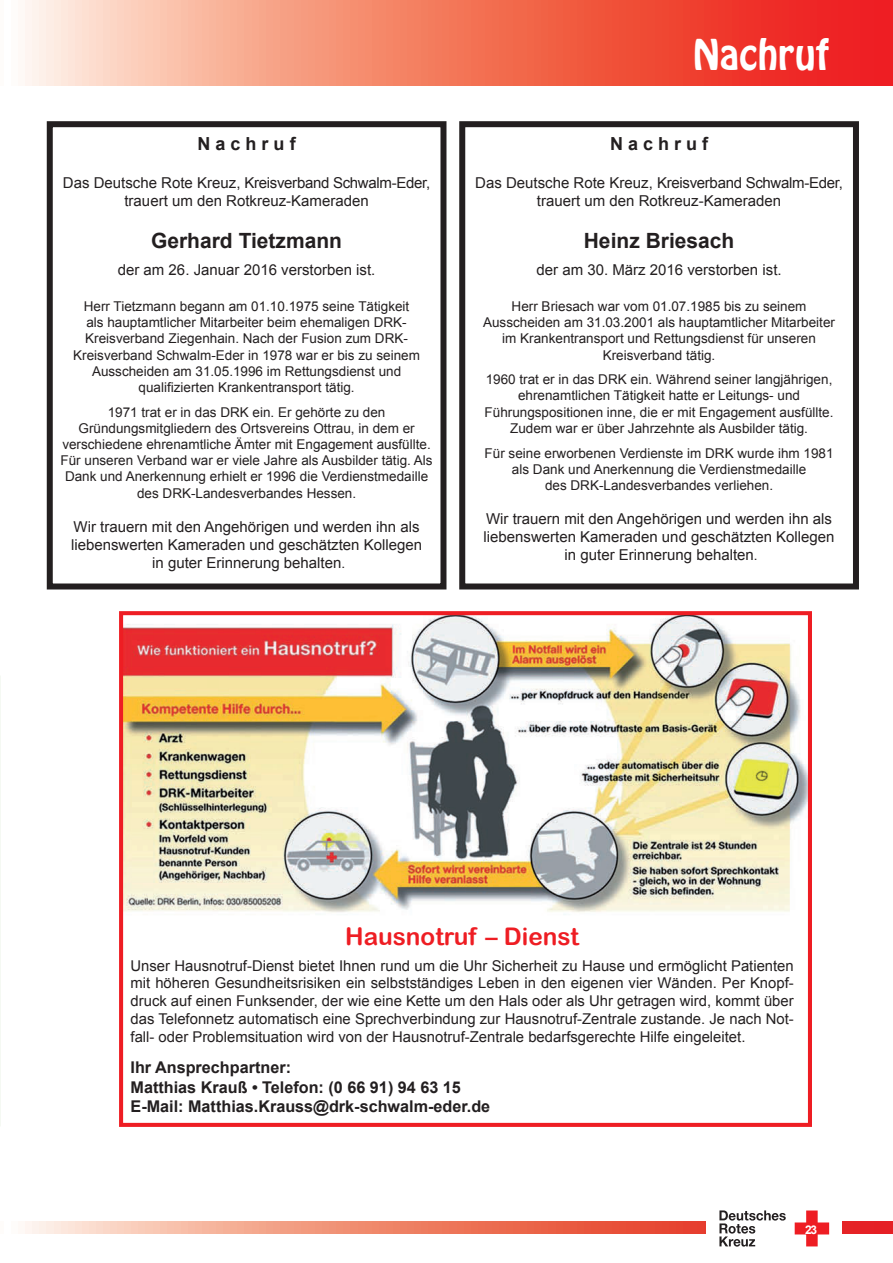
<style>
.page{position:relative;width:893px;height:1263px;background:#fff}
.page>*{position:absolute;margin:0;border:0;box-sizing:border-box;transform-origin:0 0}
.t1{font:37.5px "Hobo Std";color:#fff}
.t2{font:24.3px "Arial Rounded MT Bold";color:#ee1d23}
.t3{font:700 21px "Arial";color:#231f20}
.t4{font:700 18px "Arial";color:#231f20}
.t5{font:700 16.2px/19.5px "Arial";color:#231f20}
.t6{font:15px/18px "Arial";color:#231f20;text-align:center}
.t7{font:14.85px/17.9px "Arial";color:#231f20;text-align:justify}
.t8{font:13.5px/16.2px "Arial";color:#231f20;text-align:center}
.t9{font:700 12px "Arial";color:#fff}
.s1{font-size:13.5px}
</style>
<div class="page">
<svg style="left:25px;top:0;width:868px;height:85px;background:#f47a66"></svg>
<svg style="left:25px;top:1222px;width:868px;height:12px;background:#ef8872"></svg>
<div style="left:707px;top:1205px;width:135px;height:46px;background:#fff"></div>
<svg style="left:795px;top:1210px;width:34px;height:36px"></svg>
<svg style="left:719px;top:1210px;width:67px;height:36px"></svg>
<img style="left:124px;top:616px;width:683px;height:299px">
<div style="left:119px;top:611px;width:693px;height:516px;border:4px solid #ee1d23"></div>
<div style="left:47px;top:121px;width:399px;height:468px;border:6px solid #231f20"></div>
<div style="left:459px;top:121px;width:400px;height:468px;border:6px solid #231f20"></div>
<h3 class="t4" style="left:198px;top:132px;width:100px">N a c h r u f</h3>
<p class="t6" style="left:63px;top:174px;width:369px">Das Deutsche Rote Kreuz, Kreisverband Schwalm-Eder, trauert um den Rotkreuz-Kameraden</p>
<h3 class="t3" style="left:151px;top:227px;width:192px">Gerhard Tietzmann</h3>
<p class="t6" style="left:118px;top:261px;width:259px">der am 26. Januar 2016 verstorben ist.</p>
<p class="t8" style="left:73px;top:298px;width:348px">Herr Tietzmann begann am 01.10.1975 seine Tätigkeit<br>als hauptamtlicher Mitarbeiter beim ehemaligen DRK-Kreisverband Ziegenhain. Nach der Fusion zum DRK-Kreisverband Schwalm-Eder in 1978 war er bis zu seinem Ausscheiden am 31.05.1996 im Rettungsdienst und qualifizierten Krankentransport tätig.</p>
<p class="t8" style="left:61px;top:404px;width:374px">1971 trat er in das DRK ein. Er gehörte zu den Gründungsmitgliedern des Ortsvereins Ottrau, in dem er verschiedene ehrenamtliche Ämter mit Engagement ausfüllte.<br>Für unseren Verband war er viele Jahre als Ausbilder tätig. Als Dank und Anerkennung erhielt er 1996 die Verdienstmedaille des DRK-Landesverbandes Hessen.</p>
<p class="t6" style="left:71px;top:518px;width:353px">Wir trauern mit den Angehörigen und werden ihn als liebenswerten Kameraden und geschätzten Kollegen in guter Erinnerung behalten<span class="s1">.</span></p>
<h1 class="t1" style="left:693px;top:29px;width:137px">Nachruf</h1>
<h3 class="t4" style="left:610px;top:132px;width:100px">N a c h r u f</h3>
<p class="t6" style="left:475px;top:174px;width:369px">Das Deutsche Rote Kreuz, Kreisverband Schwalm-Eder, trauert um den Rotkreuz-Kameraden</p>
<h3 class="t3" style="left:584px;top:227px;width:152px">Heinz Briesach</h3>
<p class="t6" style="left:536px;top:261px;width:247px">der am 30. März 2016 verstorben ist.</p>
<p class="t8" style="left:483px;top:298px;width:353px">Herr Briesach war vom 01.07.1985 bis zu seinem Ausscheiden am 31.03.2001 als hauptamtlicher Mitarbeiter im Krankentransport und Rettungsdienst für unseren Kreisverband tätig.</p>
<p class="t8" style="left:485px;top:371px;width:350px">1960 trat er in das DRK ein. Während seiner langjährigen, ehrenamtlichen Tätigkeit hatte er Leitungs- und Führungspositionen inne, die er mit Engagement ausfüllte.<br>Zudem war er über Jahrzehnte als Ausbilder tätig.</p>
<p class="t8" style="left:485px;top:445px;width:350px">Für seine erworbenen Verdienste im DRK wurde ihm 1981 als Dank und Anerkennung die Verdienstmedaille<br>des DRK-Landesverbandes verliehen.</p>
<p class="t6" style="left:484px;top:510px;width:353px">Wir trauern mit den Angehörigen und werden ihn als liebenswerten Kameraden und geschätzten Kollegen in guter Erinnerung behalten<span class="s1">.</span></p>
<h2 class="t2" style="left:345px;top:921px;width:235px">Hausnotruf – Dienst</h2>
<p class="t7" style="left:131px;top:956px;width:665px">Unser Hausnotruf-Dienst bietet Ihnen rund um die Uhr Sicherheit zu Hause und ermöglicht Patienten mit höheren Gesundheitsrisiken ein selbstständiges Leben in den eigenen vier Wänden. Per Knopf&shy;druck auf einen Funksender, der wie eine Kette um den Hals oder als Uhr getragen wird, kommt über das Telefonnetz automatisch eine Sprechverbindung zur Hausnotruf-Zentrale zustande. Je nach Not&shy;fall- oder Problemsituation wird von der Hausnotruf-Zentrale bedarfsgerechte Hilfe eingeleitet.</p>
<p class="t5" style="left:131px;top:1058px;width:361px">Ihr Ansprechpartner:<br>Matthias Krauß • Telefon: (0 66 91) 94 63 15<br>E-Mail: Matthias.Krauss@drk-schwalm-eder.de</p>
<p class="t9" style="left:805px;top:1221px;width:13px">23</p>
</div>
